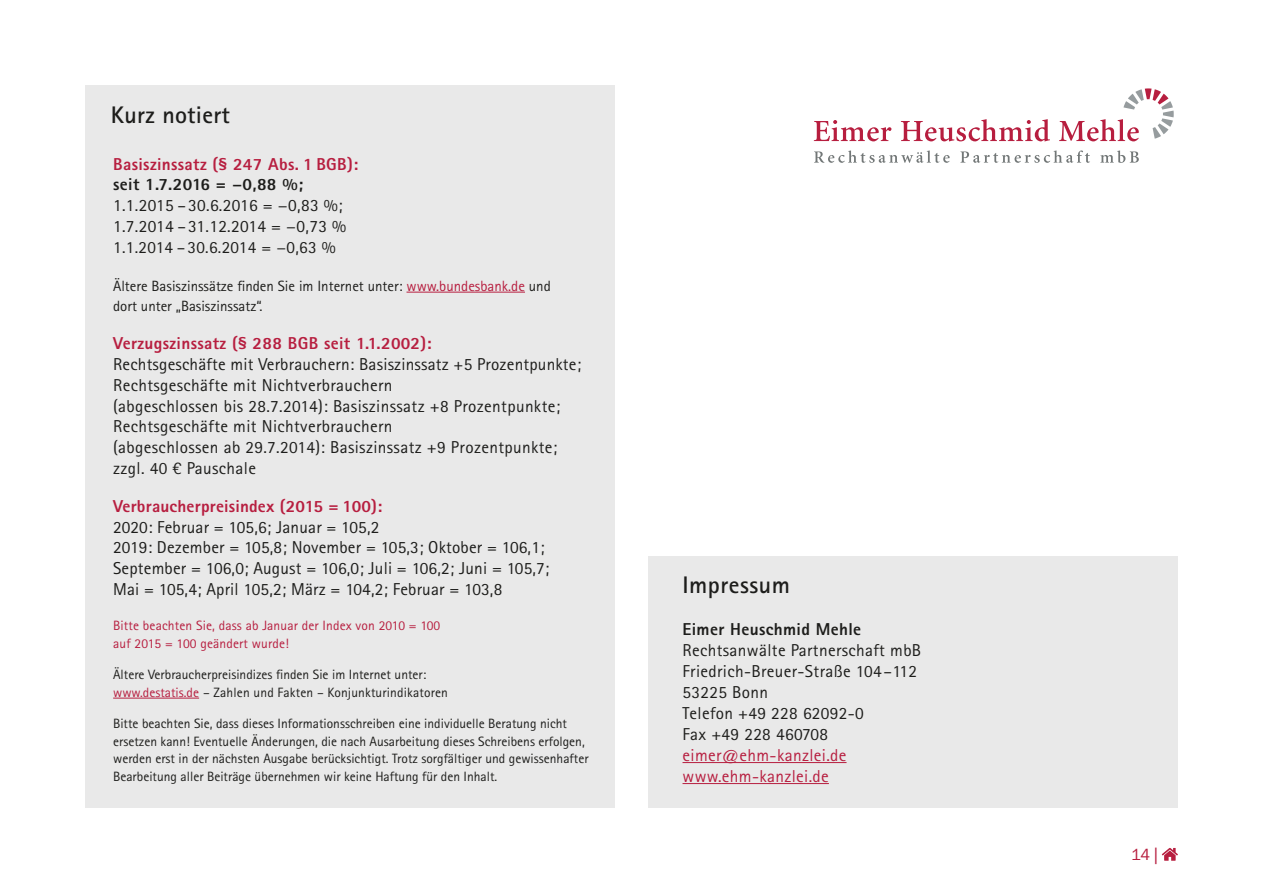
<style>
.page{position:relative;width:1263px;height:893px;background:#fff}
.page>*{position:absolute;margin:0;border:0;box-sizing:border-box;transform-origin:0 0}
.t1{font:700 24px "Rotis Sans Serif Std";letter-spacing:.01em;color:#1d1d1b}
.t2{font:17.25px/20.9px "Rotis Sans Serif Std";letter-spacing:.02em;color:#1d1d1b}
.t3{font:800 17.25px "Rotis Sans Serif Std";letter-spacing:.02em;color:#b71e3f}
.t4{font:800 17.25px "Rotis Sans Serif Std";letter-spacing:.02em;color:#1d1d1b}
.t5{font:17.25px/21px "Rotis Sans Serif Std";letter-spacing:.02em;color:#b71e3f}
.t6{font:17.1px "Rotis Sans Serif Std";letter-spacing:.02em;color:#1d1d1b}
.t7{font:16.5px "Franklin Gothic Itc T";color:#b71e3f}
.t8{font:14.85px/20.9px "Rotis Sans Serif Std";color:#1d1d1b}
.t9{font:13.5px/18px "Rotis Sans Serif Std";color:#1d1d1b}
.t10{font:13.5px/18px "Rotis Sans Serif Std";letter-spacing:.01em;color:#b71e3f}
.s1{color:#b71e3f}
.s2{font-family:"News Gothic Std"}
</style>
<div class="page">
<svg style="left:1162px;top:848px;width:16px;height:13px"></svg>
<div style="left:85px;top:85px;width:529px;height:723px;background:#e9e9e9"></div>
<hr style="left:406px;top:292px;width:119px;height:1px;background:#b71e3f">
<hr style="left:113px;top:698px;width:86px;height:1px;background:#b71e3f">
<div style="left:648px;top:557px;width:530px;height:251px;background:#e9e9e9"></div>
<hr style="left:682px;top:762px;width:164px;height:1px;background:#b71e3f">
<hr style="left:682px;top:783px;width:147px;height:1px;background:#b71e3f">
<svg style="left:814px;top:120px;width:77px;height:21px"></svg>
<svg style="left:901px;top:119px;width:149px;height:22px"></svg>
<svg style="left:1059px;top:88px;width:115px;height:53px"></svg>
<svg style="left:814px;top:150px;width:136px;height:13px"></svg>
<svg style="left:960px;top:150px;width:130px;height:13px"></svg>
<svg style="left:1100px;top:150px;width:39px;height:13px"></svg>
<h1 class="t1" style="left:111px;top:100px;width:121px">Kurz notiert</h1>
<p class="t3" style="left:113px;top:153px;width:247px">Basiszinssatz (§ 247 Abs. 1 BGB):</p>
<p class="t4" style="left:113px;top:174px;width:191px">seit 1.7.2016 = −0,88 %;</p>
<p class="t2" style="left:113px;top:195px;width:235px">1.1.2015 –30.6.2016 = −0,83 %;<br>1.7.2014 –31.12.2014 = −0,73 %</p>
<p class="t6" style="left:113px;top:237px;width:224px">1.1.2014 –30.6.2014 = −0,63 %</p>
<p class="t8" style="left:113px;top:275px;width:439px">Ältere Basiszinssätze finden Sie im Internet unter: <span class="s1">www.bundesbank.de</span> und dort unter „Basiszinssatz“.</p>
<p class="t3" style="left:113px;top:332px;width:320px">Verzugszinssatz (§ 288 BGB seit 1.1.2002):</p>
<p class="t2" style="left:113px;top:354px;width:469px">Rechtsgeschäfte mit Verbrauchern: Basiszinssatz +5 Prozentpunkte; Rechtsgeschäfte mit Nichtverbrauchern<br>(abgeschlossen bis 28.7.2014): Basiszinssatz +8 Prozentpunkte; Rechtsgeschäfte mit Nichtverbrauchern<br>(abgeschlossen ab 29.7.2014): Basiszinssatz +9 Prozentpunkte; zzgl. 40 € Pauschale</p>
<p class="t3" style="left:113px;top:495px;width:271px">Verbraucherpreisindex (2015 = 100):</p>
<p class="t2" style="left:113px;top:516px;width:438px">2020: Februar = 105,6; Januar = 105,2<br>2019: Dezember = 105,8; November = 105,3; Oktober = 106,1; September = 106,0; August = 106,0; Juli = 106,2; Juni = 105,7; Mai = 105,4; April 105,2; März = 104,2; Februar = 103,8</p>
<p class="t10" style="left:113px;top:616px;width:329px">Bitte beachten Sie, dass ab Januar der Index von 2010 = 100 auf 2015 = 100 geändert wurde!</p>
<p class="t9" style="left:113px;top:665px;width:336px">Ältere Verbraucherpreisindizes finden Sie im Internet unter: <span class="s1">www.destatis.de</span> – Zahlen und Fakten – Konjunkturindikatoren</p>
<p class="t9" style="left:113px;top:714px;width:477px">Bitte beachten Sie, dass dieses Informationsschreiben eine individuelle Beratung nicht ersetzen kann! Eventuelle Änderungen, die nach Ausarbeitung dieses Schreibens erfolgen, werden erst in der nächsten Ausgabe berücksichtigt. Trotz sorgfältiger und gewissenhafter Bearbeitung aller Beiträge übernehmen wir keine Haftung für den Inhalt.</p>
<h1 class="t1" style="left:682px;top:569px;width:109px">Impressum</h1>
<p class="t4" style="left:682px;top:618px;width:180px">Eimer Heuschmid Mehle</p>
<p class="t2" style="left:682px;top:639px;width:240px">Rechtsanwälte Partnerschaft mbB<br>Friedrich-Breuer-Straße 104–112<br>53225 Bonn<br>Telefon +49 228 62092-0<br>Fax +49 228 460708</p>
<p class="t5" style="left:682px;top:744px;width:166px">eimer@ehm-kanzlei.de www.ehm-kanzlei.de</p>
<p class="t7" style="left:1131px;top:845px;width:28px">14 <span class="s2">|</span></p>
</div>
